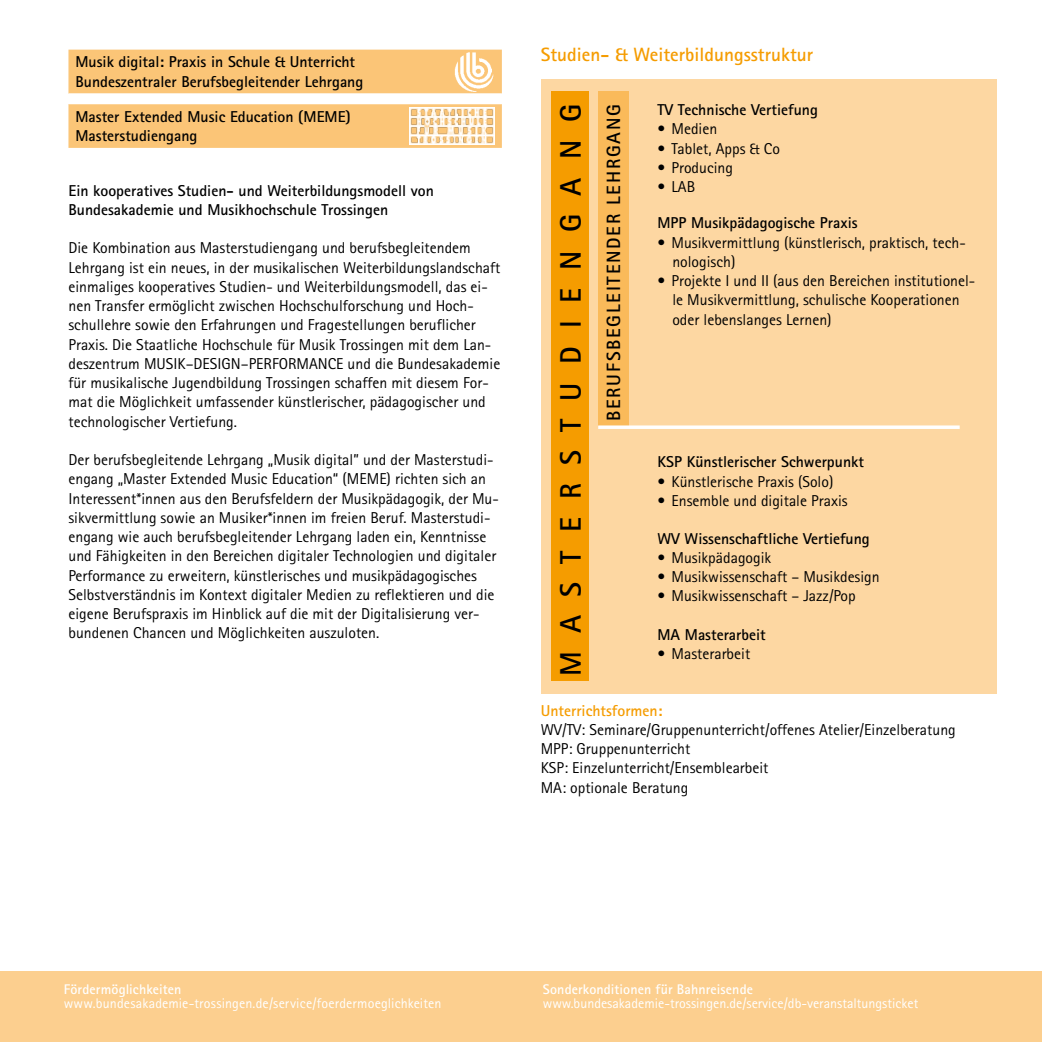
<style>
.page{position:relative;width:1042px;height:1042px;background:#fff}
.page>*{position:absolute;margin:0;border:0;box-sizing:border-box;transform-origin:0 0}
.t1{font:700 29.75px "Rotis Sans Serif Std";letter-spacing:.61em;color:#000}
.t2{font:700 19.25px "Rotis Sans Serif Std";color:#f59c00}
.t3{font:700 19.25px "Rotis Sans Serif Std";letter-spacing:.09em;color:#000}
.t4{font:15.75px/19.2px "Rotis Sans Serif Std";color:#000}
.t5{font:700 15.75px/19.2px "Rotis Sans Serif Std";color:#000}
.t6{font:700 15.75px "Rotis Sans Serif Std";color:#f59c00}
.t7{font:14px "Rotis Sans Serif Std";color:#fff}
.t8{font:700 14px "Rotis Sans Serif Std";letter-spacing:.01em;color:#fff}
</style>
<div class="page">
<div style="left:0;top:971px;width:1042px;height:71px;background:#fccf8f"></div>
<div style="left:541px;top:79px;width:455px;height:614px;background:#fdd7a2"></div>
<div style="left:68px;top:50px;width:434px;height:98px;background:#fbc577"></div>
<div style="left:68px;top:94px;width:434px;height:10px;background:#fff"></div>
<hr style="left:68px;top:93px;width:434px;height:1px;background:#fff">
<div style="left:552px;top:92px;width:37px;height:589px;background:#f59c00"></div>
<div style="left:598px;top:92px;width:30px;height:334px;background:#faba5a"></div>
<svg style="left:598px;top:425px;width:361px;height:4px"></svg>
<img style="left:454px;top:60px;width:24px;height:32px">
<img style="left:460px;top:53px;width:35px;height:36px">
<img style="left:466px;top:52px;width:25px;height:31px">
<img style="left:472px;top:52px;width:13px;height:25px">
<img style="left:410px;top:107px;width:85px;height:37px">
<p class="t5" style="left:75px;top:52px;width:289px">Musik digital: Praxis in Schule &amp; Unterricht<br>Bundeszentraler Berufsbegleitender Lehrgang</p>
<p class="t5" style="left:75px;top:106px;width:277px">Master Extended Music Education (MEME)<br>Masterstudiengang</p>
<p class="t5" style="left:68px;top:180px;width:367px">Ein kooperatives Studien- und Weiterbildungsmodell von<br>Bundesakademie und Musikhochschule Trossingen</p>
<p class="t4" style="left:68px;top:238px;width:433px">Die Kombination aus Masterstudiengang und berufsbegleitendem Lehrgang ist ein neues, in der musikalischen Weiterbildungslandschaft einmaliges kooperatives Studien- und Weiterbildungsmodell, das ei&shy;nen Transfer ermöglicht zwischen Hochschulforschung und Hoch&shy;schullehre sowie den Erfahrungen und Fragestellungen beruflicher Praxis. Die Staatliche Hochschule für Musik Trossingen mit dem Lan&shy;deszentrum MUSIK–DESIGN–PERFORMANCE und die Bundesakademie für musikalische Jugendbildung Trossingen schaffen mit diesem For&shy;mat die Möglichkeit umfassender künstlerischer, pädagogischer und technologischer Vertiefung.</p>
<p class="t4" style="left:68px;top:450px;width:432px">Der berufsbegleitende Lehrgang „Musik digital” und der Masterstudi&shy;engang „Master Extended Music Education“ (MEME) richten sich an Interessent*innen aus den Berufsfeldern der Musikpädagogik, der Mu&shy;sikvermittlung sowie an Musiker*innen im freien Beruf. Masterstudi&shy;engang wie auch berufsbegleitender Lehrgang laden ein, Kenntnisse und Fähigkeiten in den Bereichen digitaler Technologien und digitaler Performance zu erweitern, künstlerisches und musikpädagogisches Selbstverständnis im Kontext digitaler Medien zu reflektieren und die eigene Berufspraxis im Hinblick auf die mit der Digitalisierung ver&shy;bundenen Chancen und Möglichkeiten auszuloten.</p>
<p class="t2" style="left:541px;top:42px;width:274px">Studien- &amp; Weiterbildungsstruktur</p>
<h1 class="t1" style="left:552px;top:676px;width:573px;rotate:-90deg">MASTERSTUDIENGANG</h1>
<p class="t3" style="left:601px;top:421px;width:318px;rotate:-90deg">BERUFSBEGLEITENDER LEHRGANG</p>
<p class="t5" style="left:657px;top:100px;width:162px">TV Technische Vertiefung</p>
<p class="t4" style="left:657px;top:119px;width:61px">• Medien</p>
<p class="t4" style="left:657px;top:138px;width:124px">• Tablet, Apps &amp; Co</p>
<p class="t4" style="left:657px;top:158px;width:77px">• Producing</p>
<p class="t4" style="left:657px;top:177px;width:39px">• LAB</p>
<p class="t5" style="left:657px;top:213px;width:202px">MPP Musikpädagogische Praxis</p>
<p class="t4" style="left:672px;top:233px;width:295px;text-indent:-15px">• Musikvermittlung (künstlerisch, praktisch, tech&shy;nologisch)</p>
<p class="t4" style="left:672px;top:271px;width:304px;text-indent:-15px">• Projekte I und II (aus den Bereichen institutionel&shy;le Musikvermittlung, schulische Kooperationen oder lebenslanges Lernen)</p>
<p class="t5" style="left:657px;top:452px;width:208px">KSP Künstlerischer Schwerpunkt</p>
<p class="t4" style="left:657px;top:471px;width:177px">• Künstlerische Praxis (Solo)</p>
<p class="t4" style="left:657px;top:491px;width:192px">• Ensemble und digitale Praxis</p>
<p class="t5" style="left:657px;top:528px;width:214px">WV Wissenschaftliche Vertiefung</p>
<p class="t4" style="left:657px;top:548px;width:115px">• Musikpädagogik</p>
<p class="t4" style="left:657px;top:567px;width:224px">• Musikwissenschaft – Musikdesign</p>
<p class="t4" style="left:657px;top:586px;width:200px">• Musikwissenschaft – Jazz/Pop</p>
<p class="t5" style="left:657px;top:625px;width:110px">MA Masterarbeit</p>
<p class="t4" style="left:657px;top:644px;width:94px">• Masterarbeit</p>
<p class="t6" style="left:541px;top:700px;width:123px">Unterrichtsformen:</p>
<p class="t4" style="left:541px;top:720px;width:416px">WV/TV: Seminare/Gruppenunterricht/offenes Atelier/Einzelberatung MPP: Gruppenunterricht<br>KSP: Einzelunterricht/Ensemblearbeit<br>MA: optionale Beratung</p>
<p class="t8" style="left:64px;top:980px;width:119px">Fördermöglichkeiten</p>
<p class="t7" style="left:64px;top:994px;width:379px">www.bundesakademie-trossingen.de/service/foerdermoeglichkeiten</p>
<p class="t8" style="left:543px;top:980px;width:212px">Sonderkonditionen für Bahnreisende</p>
<p class="t7" style="left:543px;top:994px;width:377px">www.bundesakademie-trossingen.de/service/db-veranstaltungsticket</p>
</div>
